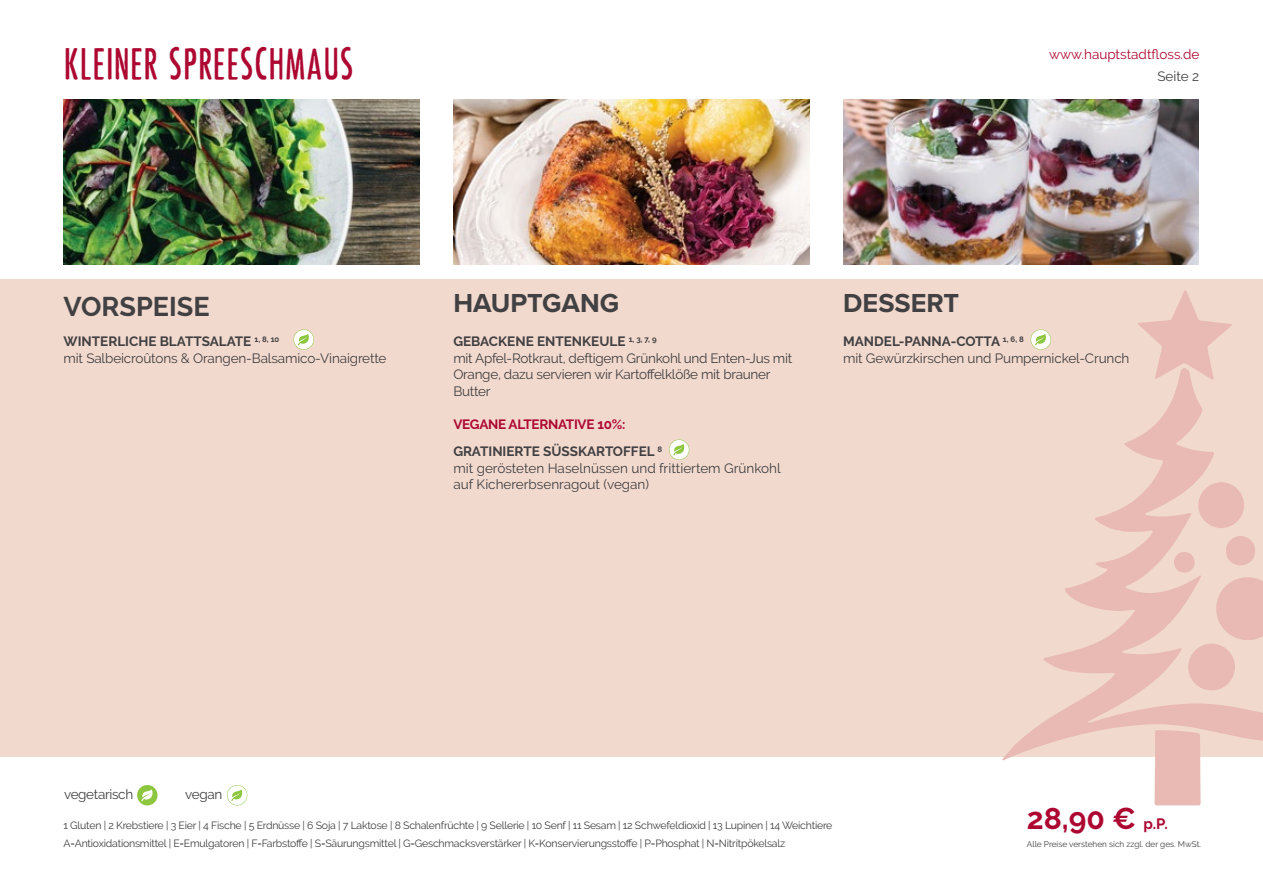
<style>
.page{position:relative;width:1263px;height:893px;background:#fff}
.page>*{position:absolute;margin:0;border:0;box-sizing:border-box;transform-origin:0 0}
.t1{font:42px "Punk Rock Show";color:#ad0831}
.t2{font:700 30px "Raleway";color:#ad0831}
.t3{font:700 27px "Proxima Nova";color:#414042}
.t4{font:700 27px "Raleway";color:#414042}
.t5{font:13.5px/16.5px "Raleway";letter-spacing:-.01em;color:#414042}
.t6{font:700 13.5px/27.3px "Raleway";letter-spacing:-.01em;color:#414042}
.t7{font:13.5px "Raleway";color:#ad0831}
.t8{font:10.5px "Raleway";letter-spacing:-.02em;color:#414042}
.t9{font:8.25px "Raleway";color:#414042}
.s1{font-weight:700}
.s2{color:#ad0831}
.s3{font-size:15px}
</style>
<div class="page">
<div style="left:0;top:279px;width:1263px;height:478px;background:#f2d9ce"></div>
<img style="left:64px;top:99px;width:355px;height:165px">
<img style="left:453px;top:99px;width:356px;height:165px">
<img style="left:843px;top:99px;width:356px;height:165px">
<svg style="left:227px;top:785px;width:20px;height:20px"></svg>
<div style="left:137px;top:785px;width:21px;height:20px;background:#8dc63f;border-radius:50%"></div>
<svg style="left:141px;top:789px;width:12px;height:12px"></svg>
<svg style="left:294px;top:329px;width:20px;height:21px"></svg>
<svg style="left:669px;top:439px;width:20px;height:21px"></svg>
<svg style="left:1031px;top:329px;width:20px;height:21px"></svg>
<svg style="left:1138px;top:290px;width:94px;height:78px"></svg>
<div style="left:1154px;top:760px;width:46px;height:45px;background:#e8bab3"></div>
<svg style="left:1002px;top:368px;width:261px;height:392px"></svg>
<h1 class="t1" style="left:64px;top:40px;width:292px">KLEINER SPREESCHMAUS</h1>
<h3 class="t4" style="left:64px;top:292px;width:148px">VORSPEISE</h3>
<h3 class="t3" style="left:453px;top:292px;width:167px">HAUPTGANG</h3>
<h3 class="t3" style="left:843px;top:292px;width:118px">DESSERT</h3>
<p class="t7" style="left:1049px;top:46px;width:152px">www.hauptstadtfloss.de</p>
<p class="t5" style="left:1157px;top:68px;width:43px">Seite 2</p>
<p class="t5" style="left:64px;top:333px;width:324px"><span class="s1">WINTERLICHE BLATTSALATE</span> <sup>1,</sup> <sup>8,</sup> <sup>10<br></sup>mit Salbeicroûtons &amp; Orangen-Balsamico-Vinaigrette</p>
<p class="t5" style="left:453px;top:333px;width:340px"><span class="s1">GEBACKENE ENTENKEULE</span> <sup>1,</sup> <sup>3,</sup> <sup>7,</sup> <sup>9<br></sup>mit Apfel-Rotkraut, deftigem Grünkohl und Enten-Jus mit Orange, dazu servieren wir Kartoffelklöße mit brauner Butter</p>
<p class="t6" style="left:453px;top:410px;width:210px"><span class="s2">VEGANE ALTERNATIVE 10%:<br></span>GRATINIERTE SÜSSKARTOFFEL <sup>8</sup></p>
<p class="t5" style="left:453px;top:460px;width:329px">mit gerösteten Haselnüssen und frittiertem Grünkohl auf Kichererbsenragout (vegan)</p>
<p class="t5" style="left:843px;top:333px;width:288px"><span class="s1">MANDEL-PANNA-COTTA</span> <sup>1,</sup> <sup>6,</sup> <sup>8<br></sup>mit Gewürzkirschen und Pumpernickel-Crunch</p>
<p class="t5" style="left:64px;top:787px;width:71px">vegetarisch</p>
<p class="t5" style="left:185px;top:787px;width:39px">vegan</p>
<p class="t8" style="left:64px;top:820px;width:770px">1 Gluten | 2 Krebstiere | 3 Eier | 4 Fische | 5 Erdnüsse | 6 Soja | 7 Laktose | 8 Schalenfrüchte | 9 Sellerie | 10 Senf | 11 Sesam | 12 Schwefeldioxid | 13 Lupinen | 14 Weichtiere</p>
<p class="t8" style="left:64px;top:838px;width:723px">A=Antioxidationsmittel | E=Emulgatoren | F=Farbstoffe | S=Säurungsmittel | G=Geschmacksverstärker | K=Konservierungsstoffe | P=Phosphat | N=Nitritpökelsalz</p>
<h2 class="t2" style="left:1027px;top:801px;width:142px">28,90 € <span class="s3">p.P.</span></h2>
<p class="t9" style="left:1027px;top:839px;width:176px">Alle Preise verstehen sich zzgl. der ges. MwSt.</p>
</div>
